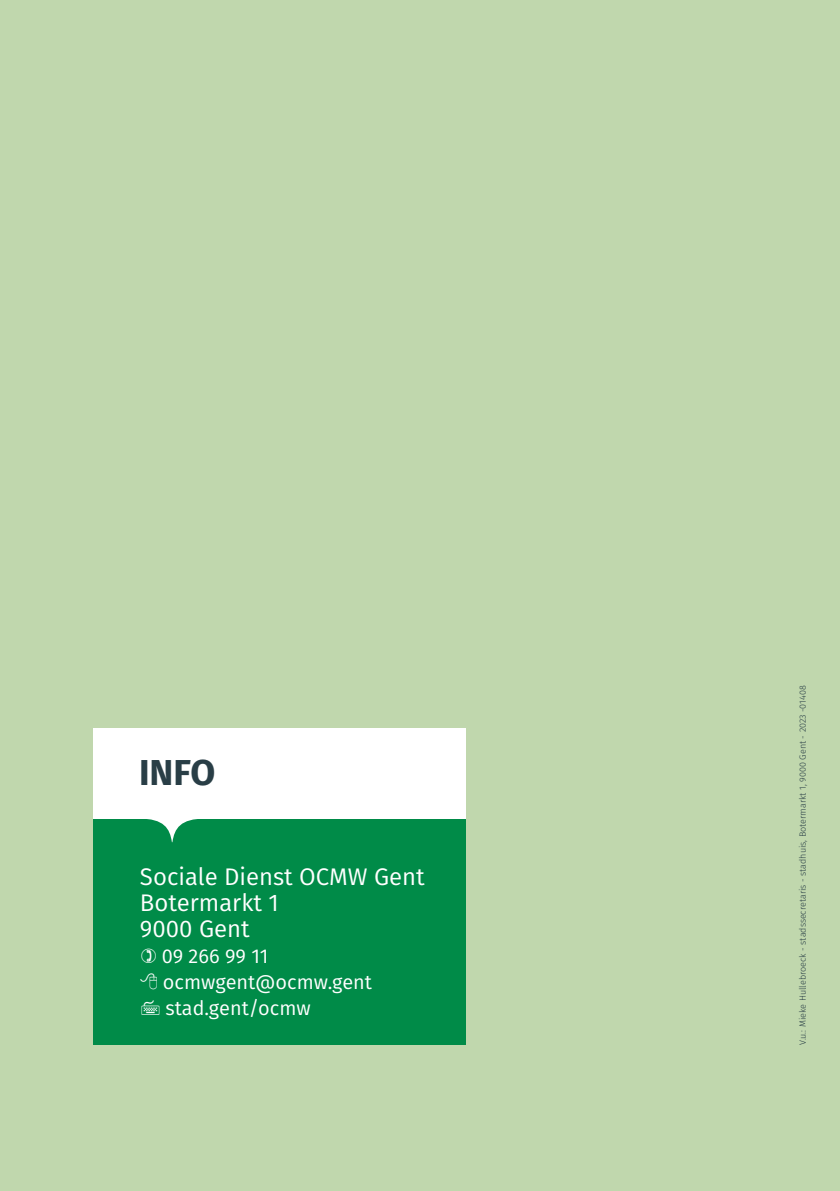
<style>
.page{position:relative;width:840px;height:1191px;background:#fff}
.page>*{position:absolute;margin:0;border:0;box-sizing:border-box;transform-origin:0 0}
.t1{font:700 36px "Fira Sans";color:#293e46}
.t2{font:24px/26px "Fira Sans";color:#fff}
.t3{font:20px/26px "Fira Sans";color:#fff}
.t4{font:300 9px "Fira Sans";color:#293e46}
</style>
<div class="page">
<div style="left:0;top:0;width:839px;height:1191px;background:#c0d7ad"></div>
<div style="left:93px;top:818px;width:372px;height:227px;background:#008b48"></div>
<div style="left:93px;top:728px;width:372px;height:90px;background:#fff"></div>
<svg style="left:139px;top:818px;width:66px;height:24px"></svg>
<h1 class="t1" style="left:139px;top:742px;width:78px">INFO</h1>
<h2 class="t2" style="left:140px;top:862px;width:286px">Sociale Dienst OCMW Gent<br>Botermarkt 1<br>9000 Gent</h2>
<h3 class="t3" style="left:162px;top:942px;width:211px">09 266 99 11 ocmwgent@ocmw.gent stad.gent/ocmw</h3>
<p class="t4" style="left:795px;top:1045px;width:361px;rotate:-90deg">V.u.: Mieke Hullebroeck - stadssecretaris - stadhuis, Botermarkt 1, 9000 Gent - 2023 -01408</p>
</div>
